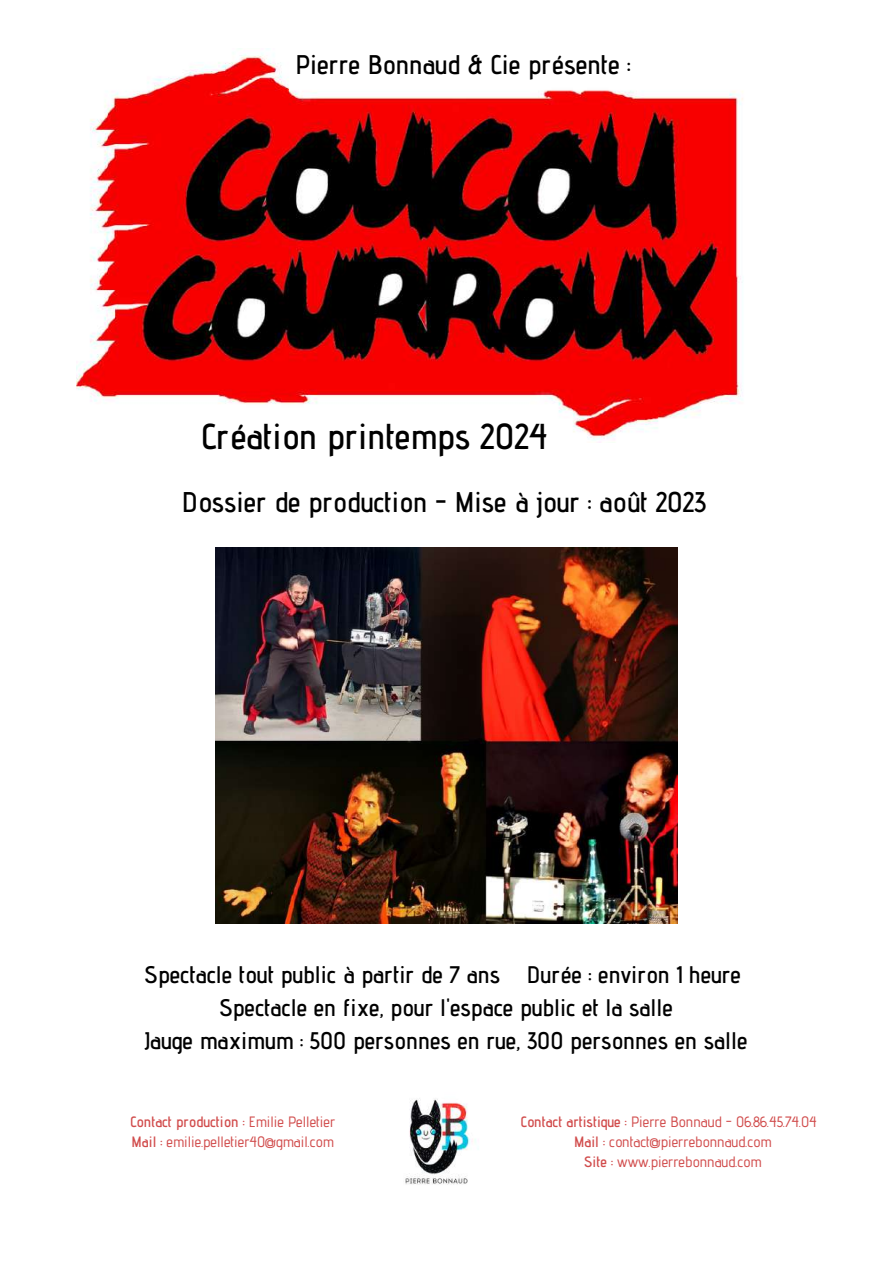
<style>
.page{position:relative;width:893px;height:1264px;background:#fff}
.page>*{position:absolute;margin:0;border:0;box-sizing:border-box;transform-origin:0 0}
.t1{font:600 36px "Advent Pro";color:#000}
.t2{font:600 28.5px "Advent Pro";color:#000}
.t3{font:600 27px "Advent Pro";color:#000}
.t4{font:600 24px/32.5px "Advent Pro";color:#000;text-align:center}
.t5{font:500 15px/20.2px "Advent Pro";color:#d14c4c;text-align:center}
.s1{font-weight:600}
</style>
<div class="page">
<img style="left:405px;top:1098px;width:74px;height:87px">
<img style="left:77px;top:53px;width:666px;height:389px">
<img style="left:215px;top:547px;width:462px;height:376px">
<h3 class="t3" style="left:295px;top:48px;width:337px">Pierre Bonnaud &amp; Cie présente :</h3>
<h1 class="t1" style="left:201px;top:414px;width:348px">Création printemps 2024</h1>
<h2 class="t2" style="left:182px;top:484px;width:526px">Dossier de production - Mise à jour : août 2023</h2>
<h3 class="t4" style="left:144px;top:958px;width:604px">Spectacle tout public à partir de 7 ans Durée : environ 1 heure<br>Spectacle en fixe, pour l'espace public et la salle<br>Jauge maximum : 500 personnes en rue, 300 personnes en salle</h3>
<p class="t5" style="left:130px;top:1111px;width:207px;text-align:left"><span class="s1">Contact production :</span> Emilie Pelletier<br><span class="s1">Mail :</span> emilie.pelletier40@gmail.com</p>
<p class="t5" style="left:520px;top:1111px;width:298px"><span class="s1">Contact artistique :</span> Pierre Bonnaud - 06.86.45.74.04<br><span class="s1">Mail :</span> contact@pierrebonnaud.com<br><span class="s1">Site :</span> www.pierrebonnaud.com</p>
</div>
